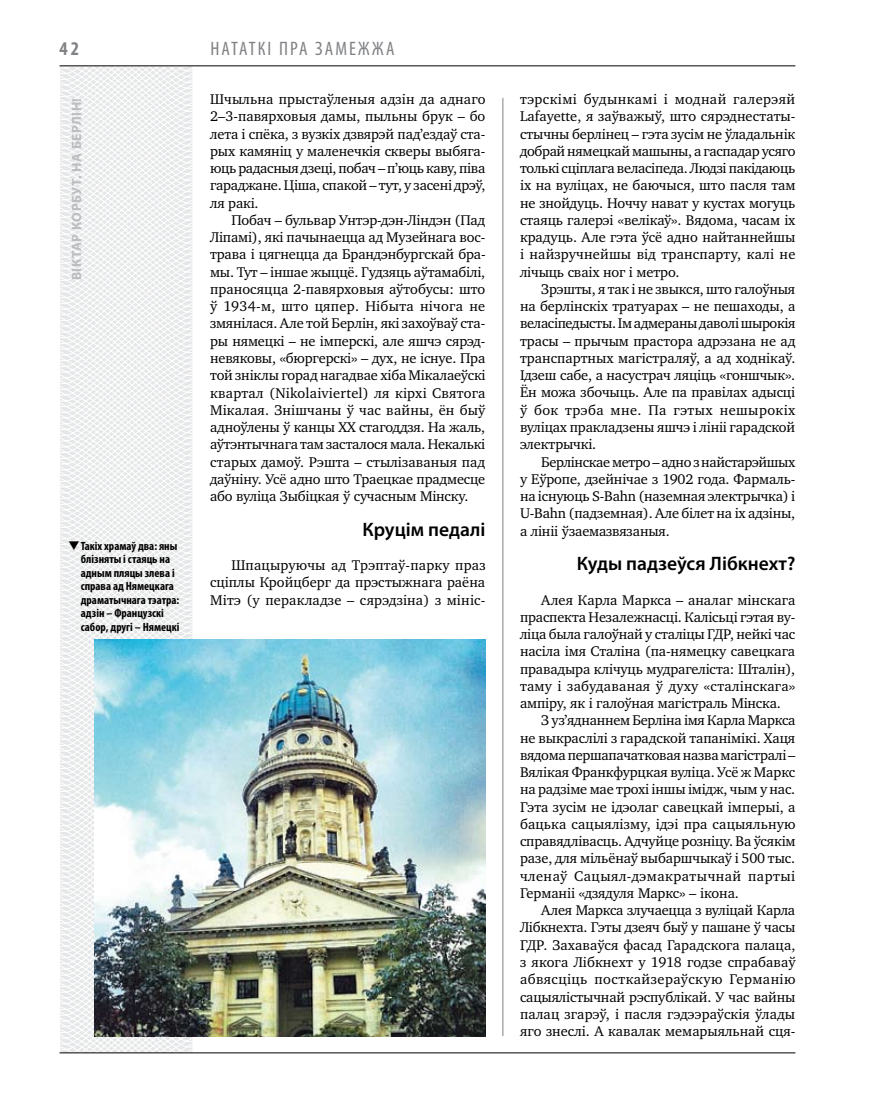
<style>
.page{position:relative;width:872px;height:1106px;background:#fff}
.page>*{position:absolute;margin:0;border:0;box-sizing:border-box;transform-origin:0 0}
.t1{font:600 19.5px "Myriad Pro";color:#000}
.t2{font:condensed 19.5px "Myriad Pro";letter-spacing:.115em;color:#808285}
.t3{font:700 condensed 19.5px "Myriad Pro";color:#808285}
.t4{font:14.4px/17.2px "Charter C";letter-spacing:-.01em;color:#000;text-align:justify}
.t5{font:700 13.5px "Myriad Pro";letter-spacing:.04em;color:#bcbdc0}
.t6{font:700 condensed 12px/13.5px "Myriad Pro";color:#000}
</style>
<div class="page">
<svg style="left:59px;top:65px;width:192px;height:989px"></svg>
<hr style="left:502px;top:98px;width:1px;height:938px;background:#808285">
<hr style="left:60px;top:1052px;width:735px;height:1px;background:#000">
<hr style="left:60px;top:65px;width:735px;height:1px;background:#000">
<img style="left:94px;top:639px;width:391px;height:397px">
<svg style="left:80px;top:549px;width:12px;height:1px"></svg>
<h1 class="t3" style="left:60px;top:37px;width:21px">42</h1>
<p class="t5" style="left:68px;top:280px;width:184px;rotate:-90deg">Віктар КОРБУТ. На Берлін!</p>
<p class="t6" style="left:81px;top:538px;width:100px;text-indent:-13px">❑Такіх храмаў два: яны блізняты і стаяць на адным пляцы злева і справа ад Нямецкага драматычнага тэатра: адзін – Французскі сабор, другі – Нямецкі</p>
<h1 class="t2" style="left:210px;top:37px;width:186px">нататкі пра замежжа</h1>
<p class="t4" style="left:210px;top:91px;width:277px">Шчыльна прыстаўленыя адзін да аднаго 2–3-павярховыя дамы, пыльны брук – бо лета і спёка, з вузкіх дзвярэй пад’ездаў ста&shy;рых камяніц у маленечкія скверы выбяга&shy;юць радасныя дзеці, побач – п’юць каву, піва гараджане. Ціша, спакой – тут, у засені дрэў, ля ракі.</p>
<p class="t4" style="left:210px;top:211px;width:277px;text-indent:21px">Побач – бульвар Унтэр-дэн-Ліндэн (Пад Ліпамі), які пачынаецца ад Музейнага вос&shy;трава і цягнецца да Брандэнбургскай бра&shy;мы. Тут – іншае жыццё. Гудзяць аўтамабілі, праносяцца 2-павярховыя аўтобусы: што ў 1934-м, што цяпер. Нібыта нічога не змянілася. Але той Берлін, які захоўваў ста&shy;ры нямецкі – не імперскі, але яшчэ сярэд&shy;невяковы, «бюргерскі» – дух, не існуе. Пра той зніклы горад нагадвае хіба Мікалаеўскі квартал (Nikolaiviertel) ля кірхі Святога Мікалая. Знішчаны ў час вайны, ён быў адноўлены ў канцы ХХ стагоддзя. На жаль, аўтэнтычнага там засталося мала. Некалькі старых дамоў. Рэшта – стылізаваныя пад даўніну. Усё адно што Траецкае прадмесце або вуліца Зыбіцкая ў сучасным Мінску.</p>
<h1 class="t1" style="left:362px;top:516px;width:124px">Круцім педалі</h1>
<p class="t4" style="left:210px;top:556px;width:277px;text-indent:21px">Шпацыруючы ад Трэптаў-парку праз сціплы Кройцберг да прэстыжнага раёна Мітэ (у перакладзе – сярэдзіна) з мініс-</p>
<p class="t4" style="left:520px;top:91px;width:277px">тэрскімі будынкамі і моднай галерэяй Lafayette, я заўважыў, што сярэднестаты&shy;стычны берлінец – гэта зусім не ўладальнік добрай нямецкай машыны, а гаспадар усяго толькі сціплага веласіпеда. Людзі пакідаюць іх на вуліцах, не баючыся, што пасля там не знойдуць. Ноччу нават у кустах могуць стаяць галерэі «велікаў». Вядома, часам іх крадуць. Але гэта ўсё адно найтаннейшы і найзручнейшы від транспарту, калі не лічыць сваіх ног і метро.</p>
<p class="t4" style="left:520px;top:280px;width:277px;text-indent:21px">Зрэшты, я так і не звыкся, што галоўныя на берлінскіх тратуарах – не пешаходы, а веласіпедысты. Ім адмераны даволі шырокія трасы – прычым прастора адрэзана не ад транспартных магістраляў, а ад ходнікаў.<br>Ідзеш сабе, а насустрач ляціць «гоншчык».<br>Ён можа збочыць. Але па правілах адысці ў бок трэба мне. Па гэтых нешырокіх вуліцах пракладзены яшчэ і лініі гарадской электрычкі.</p>
<p class="t4" style="left:520px;top:453px;width:277px;text-indent:21px">Берлінскае метро – адно з найстарэйшых у Еўропе, дзейнічае з 1902 года. Фармаль&shy;на існуюць S-Bahn (наземная электрычка) і U-Bahn (падземная). Але білет на іх адзіны, а лініі ўзаемазвязаныя.</p>
<h1 class="t1" style="left:577px;top:551px;width:220px">Куды падзеўся Лібкнехт?</h1>
<p class="t4" style="left:520px;top:591px;width:277px;text-indent:21px">Алея Карла Маркса – аналаг мінскага праспекта Незалежнасці. Калісьці гэтая ву&shy;ліца была галоўнай у сталіцы ГДР, нейкі час насіла імя Сталіна (па-нямецку савецкага правадыра клічуць мудрагеліста: Шталін), таму і забудаваная ў духу «сталінскага» ампіру, як і галоўная магістраль Мінска.</p>
<p class="t4" style="left:520px;top:712px;width:277px;text-indent:21px">З уз’яднаннем Берліна імя Карла Маркса не выкраслілі з гарадской тапанімікі. Хаця вядома першапачатковая назва магістралі – Вялікая Франкфурцкая вуліца. Усё ж Маркс на радзіме мае трохі іншы імідж, чым у нас.<br>Гэта зусім не ідэолаг савецкай імперыі, а бацька сацыялізму, ідэі пра сацыяльную справядлівасць. Адчуйце розніцу. Ва ўсякім разе, для мільёнаў выбаршчыкаў і 500 тыс. членаў Сацыял-дэмакратычнай партыі Германіі «дзядуля Маркс» – ікона.</p>
<p class="t4" style="left:520px;top:901px;width:277px;text-indent:21px">Алея Маркса злучаецца з вуліцай Карла Лібкнехта. Гэты дзеяч быў у пашане ў часы ГДР. Захаваўся фасад Гарадскога палаца, з якога Лібкнехт у 1918 годзе спрабаваў абвясціць посткайзераўскую Германію сацыялістычнай рэспублікай. У час вайны палац згарэў, і пасля гэдээраўскія ўлады яго знеслі. А кавалак мемарыяльнай сця-</p>
</div>
